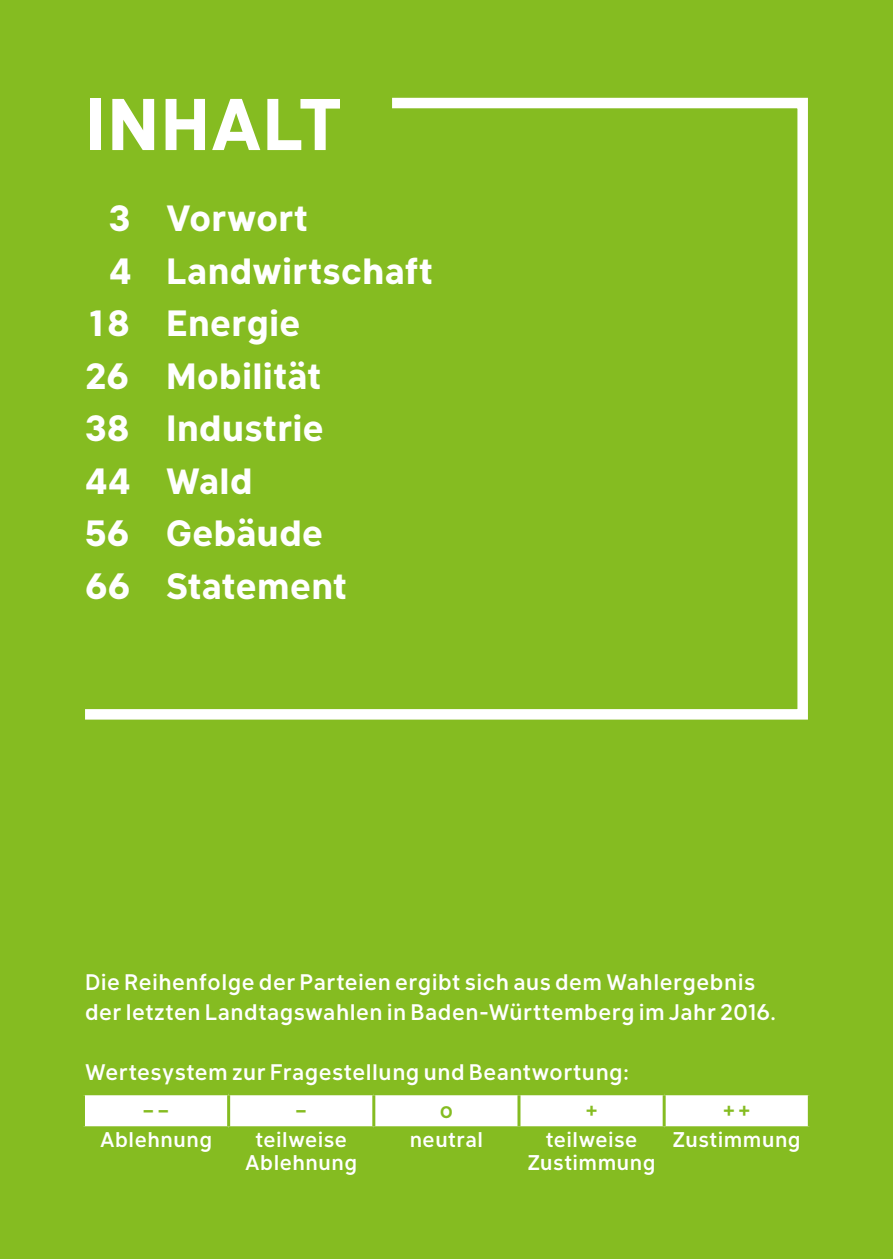
<style>
.page{position:relative;width:893px;height:1259px;background:#85bc21}
.page>*{position:absolute;margin:0;border:0;box-sizing:border-box;transform-origin:0 0}
.t1{font:700 72px "Klima";letter-spacing:.01em;color:#fff}
.t2{font:700 36px "Klima";letter-spacing:.01em;color:#fff}
.t3{font:500 22.2px/30px "Klima";letter-spacing:.025em;color:#fff}
.t4{font:500 22.2px "Klima";color:#85bc21}
.t5{font:500 21px/22.5px "Klima";letter-spacing:.025em;color:#fff;text-align:center}
.s1{color:#85bc21}
</style>
<div class="page">
<svg style="left:85px;top:97px;width:723px;height:623px"></svg>
<div style="left:85px;top:1095px;width:723px;height:31px;background:#fff"></div>
<hr style="left:227px;top:1095px;width:3px;height:31px;background:#85bc21">
<hr style="left:372px;top:1095px;width:3px;height:31px;background:#85bc21">
<hr style="left:517px;top:1095px;width:3px;height:31px;background:#85bc21">
<hr style="left:663px;top:1095px;width:3px;height:31px;background:#85bc21">
<p class="t1" style="left:85px;top:62px;width:259px">INHALT</p>
<p class="t2" style="left:85px;top:187px;width:224px"><span class="s1">0</span>3 Vorwort</p>
<p class="t2" style="left:85px;top:239px;width:349px"><span class="s1">0</span>4 Landwirtschaft</p>
<p class="t2" style="left:90px;top:292px;width:212px">18 Energie</p>
<p class="t2" style="left:85px;top:344px;width:238px">26 Mobilität</p>
<p class="t2" style="left:85px;top:397px;width:240px">38 Industrie</p>
<p class="t2" style="left:85px;top:449px;width:169px">44 Wald</p>
<p class="t2" style="left:85px;top:502px;width:240px">56 Gebäude</p>
<p class="t2" style="left:85px;top:554px;width:263px">66 Statement</p>
<p class="t3" style="left:85px;top:965px;width:692px">Die Reihenfolge der Parteien ergibt sich aus dem Wahlergebnis der letzten Landtagswahlen in Baden-Württemberg im Jahr 2016.</p>
<p class="t3" style="left:85px;top:1055px;width:546px">Wertesystem zur Fragestellung und Beantwortung:</p>
<p class="t4" style="left:142px;top:1090px;width:29px">––</p>
<p class="t4" style="left:295px;top:1090px;width:14px">–</p>
<p class="t4" style="left:440px;top:1090px;width:15px">o</p>
<p class="t4" style="left:585px;top:1090px;width:15px">+</p>
<p class="t4" style="left:722px;top:1090px;width:31px">++</p>
<p class="t5" style="left:100px;top:1126px;width:113px">Ablehnung</p>
<p class="t5" style="left:245px;top:1126px;width:113px">teilweise<br>Ablehnung</p>
<p class="t5" style="left:410px;top:1126px;width:75px">neutral</p>
<p class="t5" style="left:528px;top:1126px;width:129px">teilweise<br>Zustimmung</p>
<p class="t5" style="left:673px;top:1126px;width:129px">Zustimmung</p>
</div>
